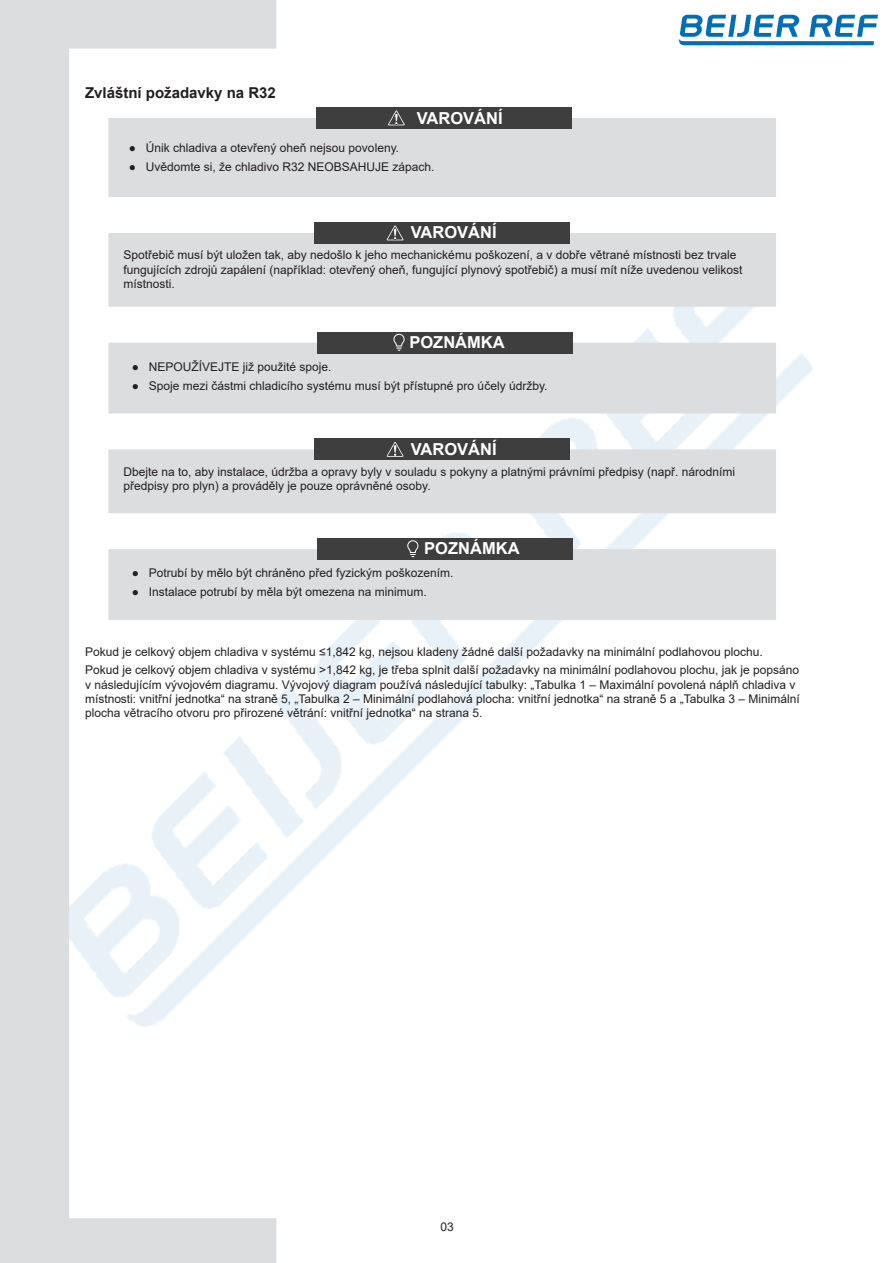
<style>
.page{position:relative;width:893px;height:1263px;background:#fff}
.page>*{position:absolute;margin:0;border:0;box-sizing:border-box;transform-origin:0 0}
.t1{font:700 16.5px "Arial";color:#fff}
.t2{font:700 15px "Arial";color:#231f20}
.t3{font:12px/14.4px "Arial";color:#231f20}
</style>
<div class="page">
<img style="left:276px;top:222px;width:537px;height:684px">
<img style="left:678px;top:14px;width:200px;height:32px">
<svg style="left:0;top:0;width:276px;height:1263px"></svg>
<div style="left:108px;top:118px;width:668px;height:79px;background:#dcdddf"></div>
<div style="left:316px;top:107px;width:255px;height:22px;background:#3e3e3f"></div>
<svg style="left:388px;top:110px;width:17px;height:15px"></svg>
<div style="left:108px;top:233px;width:668px;height:74px;background:#dcdddf"></div>
<div style="left:315px;top:222px;width:255px;height:22px;background:#3e3e3f"></div>
<svg style="left:387px;top:225px;width:16px;height:15px"></svg>
<div style="left:108px;top:343px;width:668px;height:70px;background:#dcdddf"></div>
<div style="left:317px;top:332px;width:255px;height:21px;background:#3e3e3f"></div>
<svg style="left:393px;top:333px;width:12px;height:18px"></svg>
<div style="left:315px;top:439px;width:255px;height:21px;background:#3e3e3f"></div>
<svg style="left:108px;top:442px;width:668px;height:71px;background:#cecfd1"></svg>
<div style="left:108px;top:549px;width:668px;height:71px;background:#dcdddf"></div>
<div style="left:317px;top:538px;width:255px;height:22px;background:#3e3e3f"></div>
<svg style="left:407px;top:540px;width:12px;height:17px"></svg>
<p class="t2" style="left:85px;top:82px;width:192px">Zvláštní požadavky na R32</p>
<h1 class="t1" style="left:417px;top:107px;width:87px">VAROVÁNÍ</h1>
<p class="t3" style="left:129px;top:141px;width:272px">● Únik chladiva a otevřený oheň nejsou povoleny.</p>
<p class="t3" style="left:129px;top:159px;width:307px">● Uvědomte si, že chladivo R32 NEOBSAHUJE zápach.</p>
<h1 class="t1" style="left:411px;top:221px;width:87px">VAROVÁNÍ</h1>
<p class="t3" style="left:123px;top:248px;width:620px">Spotřebič musí být uložen tak, aby nedošlo k jeho mechanickému poškození, a v dobře větrané místnosti bez trvale fungujících zdrojů zapálení (například: otevřený oheň, fungující plynový spotřebič) a musí mít níže uvedenou velikost místnosti.</p>
<h1 class="t1" style="left:409px;top:330px;width:97px">POZNÁMKA</h1>
<p class="t3" style="left:132px;top:359px;width:201px">● NEPOUŽÍVEJTE již použité spoje.</p>
<p class="t3" style="left:132px;top:378px;width:417px">● Spoje mezi částmi chladicího systému musí být přístupné pro účely údržby.</p>
<h1 class="t1" style="left:411px;top:437px;width:87px">VAROVÁNÍ</h1>
<p class="t3" style="left:123px;top:464px;width:613px">Dbejte na to, aby instalace, údržba a opravy byly v souladu s pokyny a platnými právními předpisy (např. národními předpisy pro plyn) a prováděly je pouze oprávněné osoby.</p>
<h1 class="t1" style="left:424px;top:537px;width:97px">POZNÁMKA</h1>
<p class="t3" style="left:132px;top:566px;width:323px">● Potrubí by mělo být chráněno před fyzickým poškozením.</p>
<p class="t3" style="left:132px;top:584px;width:297px">● Instalace potrubí by měla být omezena na minimum.</p>
<p class="t3" style="left:85px;top:642px;width:715px;line-height:18.6px">Pokud je celkový objem chladiva v systému ≤1,842 kg, nejsou kladeny žádné další požadavky na minimální podlahovou plochu.<br>Pokud je celkový objem chladiva v systému &gt;1,842 kg, je třeba splnit další požadavky na minimální podlahovou plochu, jak je popsáno</p>
<p class="t3" style="left:85px;top:677px;width:716px">v následujícím vývojovém diagramu. Vývojový diagram používá následující tabulky: „Tabulka 1 – Maximální povolená náplň chladiva v místnosti: vnitřní jednotka“ na straně 5, „Tabulka 2 – Minimální podlahová plocha: vnitřní jednotka“ na straně 5 a „Tabulka 3 – Minimální plocha větracího otvoru pro přirozené větrání: vnitřní jednotka“ na strana 5.</p>
<p class="t3" style="left:440px;top:1219px;width:15px">03</p>
</div>
